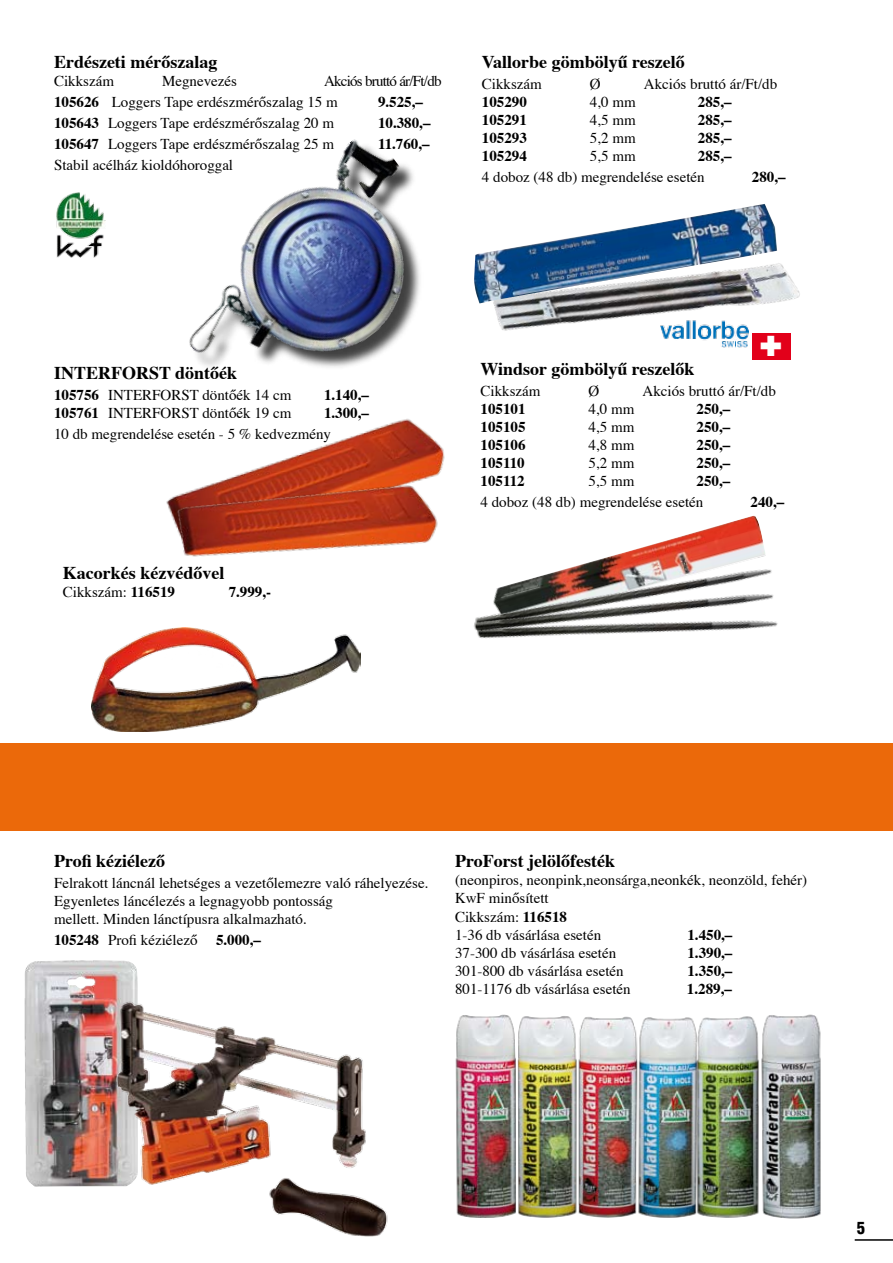
<style>
.page{position:relative;width:893px;height:1263px;background:#fff}
.page>*{position:absolute;margin:0;border:0;box-sizing:border-box;transform-origin:0 0}
.t1{font:800 33.6px "Futura";color:#fff}
.t2{font:700 18px "Times";color:#000}
.t3{font:15px/18px "Times";color:#000}
.t4{font:700 15px "Times";color:#000}
.s1{font-weight:700}
</style>
<div class="page">
<hr style="left:855px;top:1239px;width:38px;height:2px;background:#000">
<div style="left:0;top:743px;width:893px;height:87px;background:#eb690a"></div>
<img style="left:189px;top:139px;width:231px;height:228px">
<img style="left:56px;top:192px;width:50px;height:66px">
<img style="left:494px;top:263px;width:306px;height:97px">
<img style="left:474px;top:204px;width:303px;height:100px">
<img style="left:660px;top:319px;width:89px;height:30px">
<div style="left:752px;top:333px;width:38px;height:27px;background:#e2001a"></div>
<img style="left:474px;top:515px;width:304px;height:124px">
<img style="left:166px;top:419px;width:279px;height:93px">
<img style="left:170px;top:457px;width:274px;height:100px">
<img style="left:455px;top:1014px;width:241px;height:204px">
<img style="left:696px;top:1014px;width:125px;height:205px">
<img style="left:24px;top:960px;width:114px;height:226px">
<img style="left:66px;top:996px;width:322px;height:241px">
<img style="left:91px;top:627px;width:270px;height:104px">
<p class="t2" style="left:54px;top:44px;width:165px">Erdészeti mérőszalag</p>
<p class="t3" style="left:54px;top:70px;width:61px">Cikkszám</p>
<p class="t3" style="left:162px;top:70px;width:76px">Megnevezés</p>
<p class="t3" style="left:54px;top:69px;width:389px;line-height:21px;text-indent:270px">Akciós bruttó ár/Ft/db<br><span class="s1">105626</span> Loggers Tape erdészmérőszalag 15 m</p>
<p class="t4" style="left:378px;top:87px;width:46px">9.525,–</p>
<p class="t3" style="left:54px;top:112px;width:282px"><span class="s1">105643</span> Loggers Tape erdészmérőszalag 20 m</p>
<p class="t4" style="left:378px;top:108px;width:54px">10.380,–</p>
<p class="t3" style="left:54px;top:133px;width:282px"><span class="s1">105647</span> Loggers Tape erdészmérőszalag 25 m</p>
<p class="t4" style="left:378px;top:129px;width:53px">11.760,–</p>
<p class="t3" style="left:54px;top:154px;width:181px">Stabil acélház kioldóhoroggal</p>
<p class="t2" style="left:482px;top:44px;width:205px">Vallorbe gömbölyű reszelő</p>
<p class="t3" style="left:482px;top:73px;width:61px">Cikkszám</p>
<p class="t3" style="left:590px;top:73px;width:12px">Ø</p>
<p class="t3" style="left:644px;top:73px;width:135px">Akciós bruttó ár/Ft/db</p>
<p class="t4" style="left:482px;top:87px;width:46px">105290</p>
<p class="t3" style="left:590px;top:91px;width:47px">4,0 mm</p>
<p class="t4" style="left:698px;top:87px;width:35px">285,–</p>
<p class="t4" style="left:482px;top:105px;width:46px">105291</p>
<p class="t3" style="left:590px;top:109px;width:47px">4,5 mm</p>
<p class="t4" style="left:698px;top:105px;width:35px">285,–</p>
<p class="t4" style="left:482px;top:123px;width:46px">105293</p>
<p class="t3" style="left:590px;top:127px;width:47px">5,2 mm</p>
<p class="t4" style="left:698px;top:123px;width:35px">285,–</p>
<p class="t4" style="left:482px;top:141px;width:46px">105294</p>
<p class="t3" style="left:590px;top:145px;width:47px">5,5 mm</p>
<p class="t4" style="left:698px;top:141px;width:35px">285,–</p>
<p class="t3" style="left:482px;top:166px;width:224px">4 doboz (48 db) megrendelése esetén</p>
<p class="t4" style="left:752px;top:162px;width:35px">280,–</p>
<p class="t2" style="left:54px;top:356px;width:185px">INTERFORST döntőék</p>
<p class="t3" style="left:54px;top:385px;width:239px"><span class="s1">105756</span> INTERFORST döntőék 14 cm</p>
<p class="t4" style="left:324px;top:381px;width:46px">1.140,–</p>
<p class="t3" style="left:54px;top:403px;width:239px"><span class="s1">105761</span> INTERFORST döntőék 19 cm</p>
<p class="t4" style="left:324px;top:399px;width:46px">1.300,–</p>
<p class="t3" style="left:54px;top:424px;width:279px">10 db megrendelése esetén - 5 % kedvezmény</p>
<p class="t2" style="left:63px;top:556px;width:163px">Kacorkés kézvédővel</p>
<p class="t3" style="left:63px;top:582px;width:114px">Cikkszám: <span class="s1">116519</span></p>
<p class="t4" style="left:229px;top:578px;width:44px">7.999,-</p>
<h1 class="t1" style="left:758px;top:323px;width:28px">+</h1>
<p class="t2" style="left:480px;top:352px;width:216px">Windsor gömbölyű reszelők</p>
<p class="t3" style="left:480px;top:381px;width:61px">Cikkszám</p>
<p class="t3" style="left:588px;top:381px;width:12px">Ø</p>
<p class="t3" style="left:642px;top:381px;width:135px">Akciós bruttó ár/Ft/db</p>
<p class="t4" style="left:480px;top:394px;width:46px">105101</p>
<p class="t3" style="left:588px;top:399px;width:47px">4,0 mm</p>
<p class="t4" style="left:696px;top:394px;width:35px">250,–</p>
<p class="t4" style="left:480px;top:412px;width:46px">105105</p>
<p class="t3" style="left:588px;top:417px;width:47px">4,5 mm</p>
<p class="t4" style="left:696px;top:412px;width:35px">250,–</p>
<p class="t4" style="left:480px;top:430px;width:46px">105106</p>
<p class="t3" style="left:588px;top:435px;width:47px">4,8 mm</p>
<p class="t4" style="left:696px;top:430px;width:35px">250,–</p>
<p class="t4" style="left:480px;top:448px;width:46px">105110</p>
<p class="t3" style="left:588px;top:453px;width:47px">5,2 mm</p>
<p class="t4" style="left:696px;top:448px;width:35px">250,–</p>
<p class="t4" style="left:480px;top:466px;width:46px">105112</p>
<p class="t3" style="left:588px;top:471px;width:47px">5,5 mm</p>
<p class="t4" style="left:696px;top:466px;width:35px">250,–</p>
<p class="t3" style="left:480px;top:492px;width:224px">4 doboz (48 db) megrendelése esetén</p>
<p class="t4" style="left:750px;top:487px;width:35px">240,–</p>
<p class="t2" style="left:54px;top:843px;width:113px">Profi kéziélező</p>
<p class="t3" style="left:54px;top:872px;width:376px">Felrakott láncnál lehetséges a vezetőlemezre való ráhelyezése.<br>Egyenletes láncélezés a legnagyobb pontosság<br>mellett. Minden lánctípusra alkalmazható.</p>
<p class="t3" style="left:54px;top:929px;width:208px"><span class="s1">105248</span> Profi kéziélező <span class="s1">5.000,–</span></p>
<p class="t2" style="left:455px;top:843px;width:162px">ProForst jelölőfesték</p>
<p class="t3" style="left:455px;top:869px;width:354px">(neonpiros, neonpink,neonsárga,neonkék, neonzöld, fehér)<br>KwF minősített</p>
<p class="t3" style="left:455px;top:907px;width:148px">Cikkszám: <span class="s1">116518<br></span>1-36 db vásárlása esetén</p>
<p class="t4" style="left:687px;top:921px;width:46px">1.450,–</p>
<p class="t3" style="left:455px;top:943px;width:163px">37-300 db vásárlása esetén</p>
<p class="t4" style="left:687px;top:939px;width:46px">1.390,–</p>
<p class="t3" style="left:455px;top:961px;width:170px">301-800 db vásárlása esetén</p>
<p class="t4" style="left:687px;top:957px;width:46px">1.350,–</p>
<p class="t3" style="left:455px;top:979px;width:177px">801-1176 db vásárlása esetén</p>
<p class="t4" style="left:687px;top:975px;width:46px">1.289,–</p>
</div>
